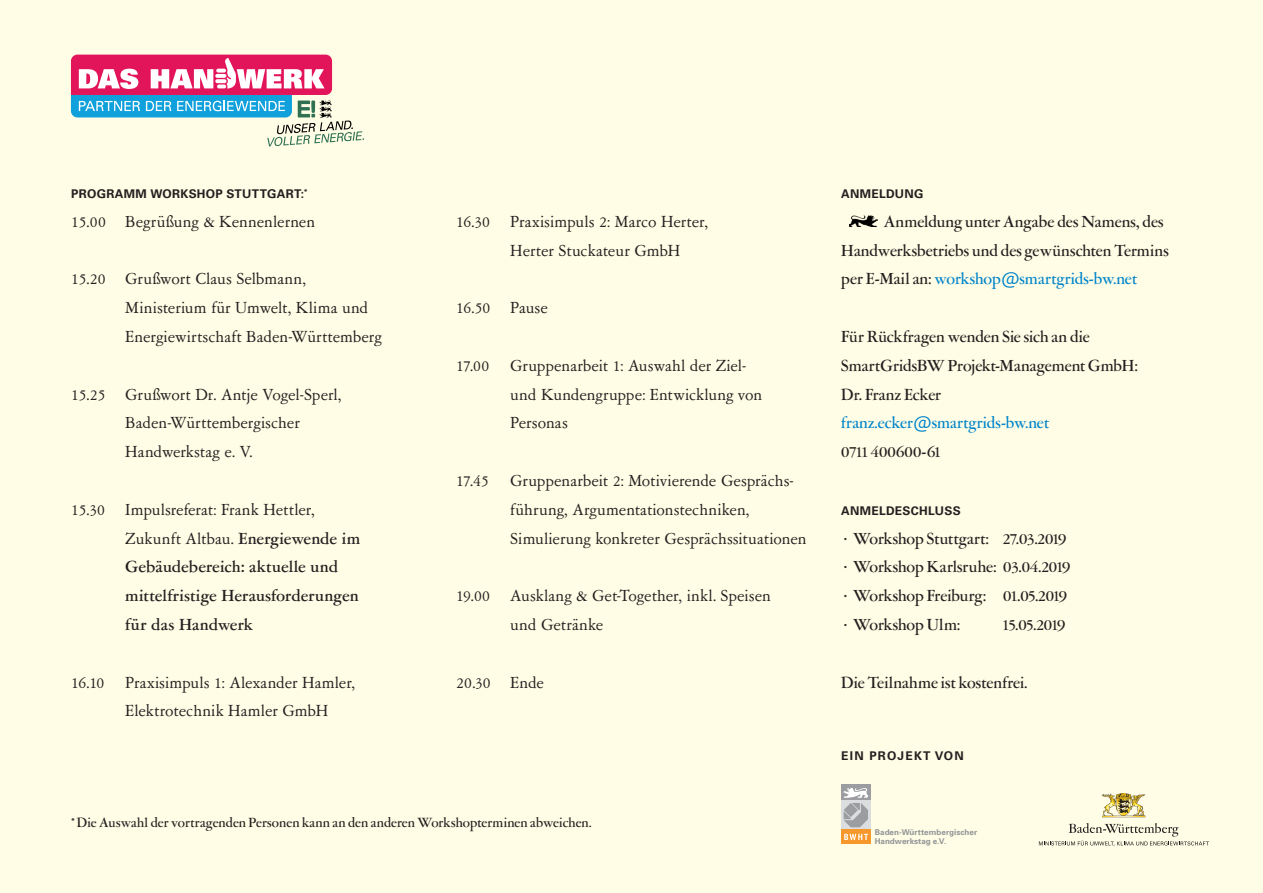
<style>
.page{position:relative;width:1263px;height:893px;background:#fffde5}
.page>*{position:absolute;margin:0;border:0;box-sizing:border-box;transform-origin:0 0}
.t1{font:18px/28.8px "Garamont Amst SBOP Rom";color:#231f20}
.t2{font:500 18px/28.8px "Garamont Amst SHOP";letter-spacing:.005em;color:#231f20}
.t3{font:500 18px/28.8px "Garamont Amst SBOP";letter-spacing:.005em;color:#231f20}
.t4{font:500 15px "Garamont Amst SHOP";letter-spacing:.01em;color:#231f20}
.t5{font:700 12px "Univers LT Std";letter-spacing:.025em;color:#231f20}
.t6{font:700 12px "Univers LT Std";letter-spacing:.1em;color:#231f20}
.t7{font:700 8.1px/8.9px "Univers";letter-spacing:.005em;color:#939598}
.s1{font-family:"Garamont Amst SBOP Rom";font-weight:400}
.s2{color:#0084ca}
</style>
<div class="page">
<svg style="left:1101px;top:793px;width:44px;height:24px"></svg>
<svg style="left:1039px;top:823px;width:170px;height:23px"></svg>
<img style="left:849px;top:216px;width:28px;height:11px">
<div style="left:841px;top:784px;width:29px;height:16px;background:#9b9da0"></div>
<div style="left:841px;top:800px;width:29px;height:30px;background:#dcdddf"></div>
<div style="left:841px;top:830px;width:29px;height:14px;background:#f7982c"></div>
<svg style="left:844px;top:834px;width:24px;height:6px"></svg>
<svg style="left:843px;top:788px;width:25px;height:39px"></svg>
<svg style="left:71px;top:55px;width:293px;height:91px"></svg>
<p class="t5" style="left:71px;top:187px;width:238px">PROGRAMM WORKSHOP STUTTGART:<sup>*</sup></p>
<p class="t1" style="left:71px;top:208px;width:245px">15.00 Begrüßung &amp; Kennenlernen</p>
<p class="t1" style="left:125px;top:265px;width:258px;text-indent:-54px">15.20 Grußwort Claus Selbmann,<br>Ministerium für Umwelt, Klima und<br>Energiewirtschaft Baden-Württemberg</p>
<p class="t1" style="left:125px;top:381px;width:218px;text-indent:-54px">15.25 Grußwort Dr. Antje Vogel-Sperl,<br>Baden-Württembergischer<br>Handwerkstag e. V.</p>
<p class="t3" style="left:125px;top:495px;width:236px;text-indent:-54px"><span class="s1">15.30 Impulsreferat: Frank Hettler,<br>Zukunft Altbau.</span> Energiewende im<br>Gebäudebereich: aktuelle und mittelfristige Herausforderungen für das Handwerk</p>
<p class="t1" style="left:125px;top:669px;width:231px;text-indent:-54px">16.10 Praxisimpuls 1: Alexander Hamler,<br>Elektrotechnik Hamler GmbH</p>
<p class="t1" style="left:510px;top:208px;width:199px;text-indent:-54px">16.30 Praxisimpuls 2: Marco Herter,<br>Herter Stuckateur GmbH</p>
<p class="t1" style="left:456px;top:294px;width:93px">16.50 Pause</p>
<p class="t1" style="left:510px;top:352px;width:253px;text-indent:-54px">17.00 Gruppenarbeit 1: Auswahl der Ziel&shy;und Kundengruppe: Entwicklung von<br>Personas</p>
<p class="t1" style="left:510px;top:467px;width:298px;text-indent:-54px">17.45 Gruppenarbeit 2: Motivierende Gesprächs&shy;führung, Argumentationstechniken,<br>Simulierung konkreter Gesprächssituationen</p>
<p class="t1" style="left:510px;top:582px;width:262px;text-indent:-54px">19.00 Ausklang &amp; Get-Together, inkl. Speisen und Getränke</p>
<p class="t1" style="left:456px;top:669px;width:89px">20.30 Ende</p>
<p class="t4" style="left:71px;top:815px;width:522px"><sup>*</sup> Die Auswahl der vortragenden Personen kann an den anderen Workshopterminen abweichen.</p>
<p class="t5" style="left:841px;top:187px;width:84px">ANMELDUNG</p>
<p class="t2" style="left:841px;top:208px;width:329px;text-indent:43px">Anmeldung unter Angabe des Namens, des<br>Handwerksbetriebs und des gewünschten Termins per E-Mail an: <span class="s2">workshop@smartgrids-bw.net</span></p>
<p class="t2" style="left:841px;top:323px;width:298px">Für Rückfragen wenden Sie sich an die<br>SmartGridsBW Projekt-Management GmbH:<br>Dr. Franz Ecker <span class="s2">franz.ecker@smartgrids-bw.net<br></span>0711 400600-61</p>
<p class="t5" style="left:841px;top:504px;width:121px">ANMELDESCHLUSS</p>
<p class="t2" style="left:841px;top:525px;width:227px">• Workshop Stuttgart: 27.03.2019</p>
<p class="t2" style="left:841px;top:553px;width:231px">• Workshop Karlsruhe: 03.04.2019</p>
<p class="t2" style="left:841px;top:582px;width:227px">• Workshop Freiburg: 01.05.2019</p>
<p class="t2" style="left:841px;top:611px;width:120px">• Workshop Ulm:</p>
<p class="t2" style="left:1003px;top:611px;width:64px">15.05.2019</p>
<p class="t2" style="left:841px;top:669px;width:188px">Die Teilnahme ist kostenfrei.</p>
<p class="t6" style="left:841px;top:748px;width:124px">EIN PROJEKT VON</p>
<p class="t7" style="left:875px;top:828px;width:104px">Baden-Württembergischer<br>Handwerkstag e.V.</p>
</div>
